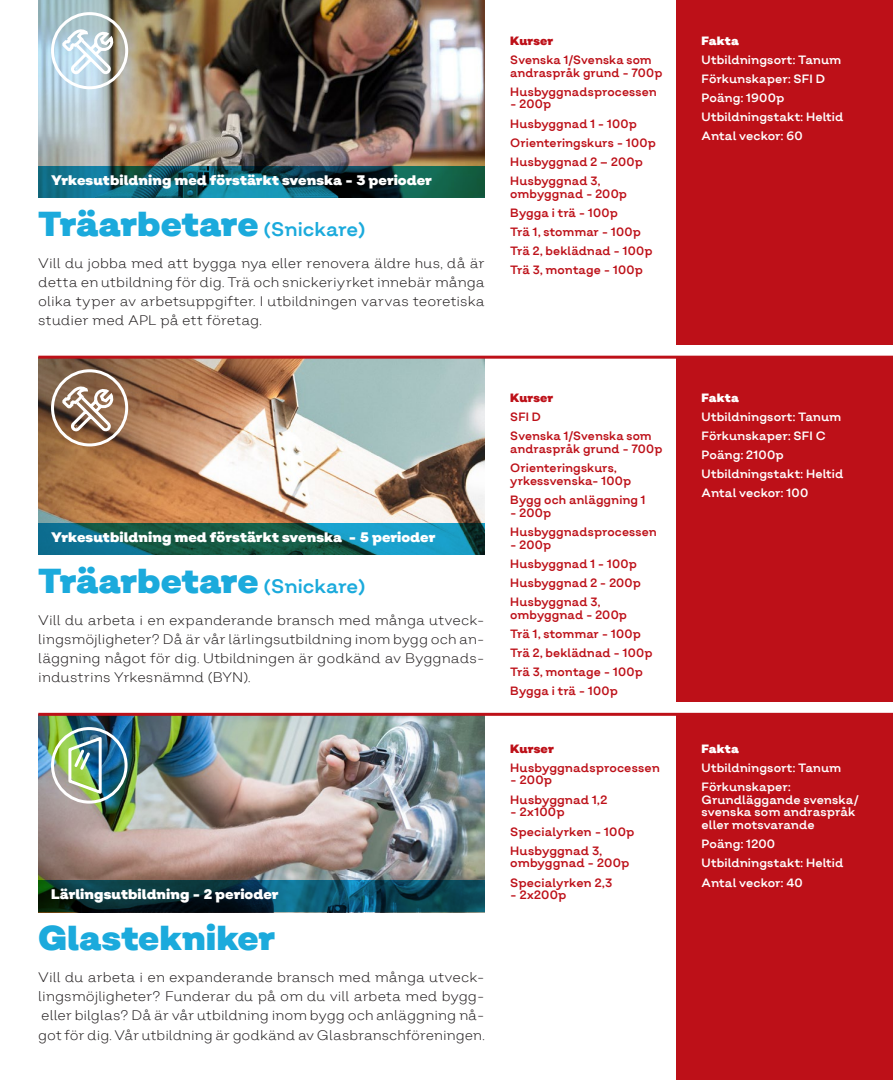
<style>
.page{position:relative;width:893px;height:1080px;background:#fff}
.page>*{position:absolute;margin:0;border:0;box-sizing:border-box;transform-origin:0 0}
.Rubrik_halvsidor{font:900 34.5px "Salvatore";color:#1baadc}
.Brödtext{font:300 13.8px/19.2px "Salvatore";color:#231f20;text-align:justify}
.Brödtext-2{font:900 13.8px "Salvatore";letter-spacing:.005em;color:#fff}
.minitext{font:12px/12.8px "Salvatore";letter-spacing:.005em;color:#bd1018}
.minitext-2{font:12px/12.8px "Salvatore";letter-spacing:.005em;color:#fff}
.minitext-3{font:900 12px "Salvatore";letter-spacing:.005em;color:#bd1018}
.minitext-4{font:900 12px "Salvatore";letter-spacing:.015em;color:#fff}
.s1{font-weight:400;font-size:19.5px}
</style>
<div class="page">
<img style="left:471px;top:716px;width:14px;height:164px">
<img style="left:38px;top:716px;width:433px;height:164px">
<div style="left:676px;top:714px;width:217px;height:366px;background:#bd1018"></div>
<svg style="left:38px;top:880px;width:447px;height:32px;background:#093d4b"></svg>
<div style="left:51px;top:727px;width:77px;height:77px;border:3px solid #fff;border-radius:50%"></div>
<svg style="left:67px;top:734px;width:37px;height:62px"></svg>
<img style="left:471px;top:359px;width:14px;height:164px">
<svg style="left:38px;top:359px;width:433px;height:164px"></svg>
<div style="left:676px;top:357px;width:217px;height:345px;background:#bd1018"></div>
<svg style="left:38px;top:523px;width:447px;height:32px;background:#146e75"></svg>
<div style="left:51px;top:369px;width:77px;height:77px;border:3px solid #fff;border-radius:50%"></div>
<svg style="left:59px;top:386px;width:59px;height:50px"></svg>
<hr style="left:38px;top:356px;width:855px;height:3px;background:#bd1018">
<img style="left:471px;top:0;width:14px;height:166px">
<img style="left:38px;top:0;width:433px;height:166px">
<div style="left:676px;top:0;width:217px;height:344px;background:#bd1018"></div>
<svg style="left:38px;top:166px;width:447px;height:32px;background:#0e5862"></svg>
<div style="left:51px;top:12px;width:77px;height:77px;border:3px solid #fff;border-radius:50%"></div>
<svg style="left:59px;top:29px;width:59px;height:50px"></svg>
<hr style="left:38px;top:713px;width:855px;height:3px;background:#bd1018">
<p class="Brödtext-2" style="left:51px;top:171px;width:382px">Yrkesutbildning med förstärkt svenska - 3 perioder</p>
<p class="Rubrik_halvsidor" style="left:38px;top:201px;width:329px">Träarbetare <span class="s1">(Snickare)</span></p>
<p class="Brödtext" style="left:38px;top:253px;width:448px">Vill du jobba med att bygga nya eller renovera äldre hus, då är detta en utbildning för dig. Trä och snickeriyrket innebär många olika typer av arbetsuppgifter. I utbildningen varvas teoretiska studier med APL på ett företag.</p>
<p class="Brödtext-2" style="left:51px;top:528px;width:386px">Yrkesutbildning med förstärkt svenska - 5 perioder</p>
<p class="Rubrik_halvsidor" style="left:38px;top:558px;width:329px">Träarbetare <span class="s1">(Snickare)</span></p>
<p class="Brödtext" style="left:38px;top:610px;width:448px">Vill du arbeta i en expanderande bransch med många utveck&shy;lingsmöjligheter? Då är vår lärlingsutbildning inom bygg och an&shy;läggning något för dig. Utbildningen är godkänd av Byggnads&shy;industrins Yrkesnämnd (BYN).</p>
<p class="minitext-3" style="left:510px;top:33px;width:44px">Kurser</p>
<p class="minitext" style="left:510px;top:53px;width:154px">Svenska 1/Svenska som andraspråk grund - 700p</p>
<p class="minitext" style="left:510px;top:85px;width:148px">Husbyggnadsprocessen</p>
<p class="minitext" style="left:510px;top:98px;width:43px">- 200p</p>
<p class="minitext" style="left:510px;top:117px;width:128px">Husbyggnad 1 - 100p</p>
<p class="minitext" style="left:510px;top:136px;width:147px">Orienteringskurs - 100p</p>
<p class="minitext" style="left:510px;top:155px;width:134px">Husbyggnad 2 – 200p</p>
<p class="minitext" style="left:510px;top:174px;width:118px">Husbyggnad 3, ombyggnad - 200p</p>
<p class="minitext" style="left:510px;top:206px;width:109px">Bygga i trä - 100p</p>
<p class="minitext" style="left:510px;top:225px;width:132px">Trä 1, stommar - 100p</p>
<p class="minitext" style="left:510px;top:244px;width:144px">Trä 2, beklädnad - 100p</p>
<p class="minitext" style="left:510px;top:264px;width:134px">Trä 3, montage - 100p</p>
<p class="minitext-3" style="left:510px;top:390px;width:44px">Kurser</p>
<p class="minitext" style="left:510px;top:410px;width:32px">SFI D</p>
<p class="minitext" style="left:510px;top:429px;width:154px">Svenska 1/Svenska som andraspråk grund - 700p</p>
<p class="minitext" style="left:510px;top:461px;width:123px">Orienteringskurs, yrkessvenska- 100p</p>
<p class="minitext" style="left:510px;top:493px;width:137px">Bygg och anläggning 1</p>
<p class="minitext" style="left:510px;top:506px;width:43px">- 200p</p>
<p class="minitext" style="left:510px;top:525px;width:148px">Husbyggnadsprocessen</p>
<p class="minitext" style="left:510px;top:538px;width:43px">- 200p</p>
<p class="minitext" style="left:510px;top:557px;width:128px">Husbyggnad 1 - 100p</p>
<p class="minitext" style="left:510px;top:576px;width:132px">Husbyggnad 2 - 200p</p>
<p class="minitext" style="left:510px;top:595px;width:118px">Husbyggnad 3, ombyggnad - 200p</p>
<p class="minitext" style="left:510px;top:627px;width:132px">Trä 1, stommar - 100p</p>
<p class="minitext" style="left:510px;top:646px;width:144px">Trä 2, beklädnad - 100p</p>
<p class="minitext" style="left:510px;top:665px;width:134px">Trä 3, montage - 100p</p>
<p class="minitext" style="left:510px;top:685px;width:109px">Bygga i trä - 100p</p>
<p class="minitext-3" style="left:510px;top:740px;width:45px">Kurser</p>
<p class="minitext" style="left:510px;top:761px;width:151px">Husbyggnadsprocessen</p>
<p class="minitext" style="left:510px;top:774px;width:43px">- 200p</p>
<p class="minitext" style="left:510px;top:793px;width:99px">Husbyggnad 1,2</p>
<p class="minitext" style="left:510px;top:806px;width:56px">- 2x100p</p>
<p class="minitext" style="left:510px;top:825px;width:126px">Specialyrken - 100p</p>
<p class="minitext" style="left:510px;top:844px;width:121px">Husbyggnad 3, ombyggnad - 200p</p>
<p class="minitext" style="left:510px;top:876px;width:103px">Specialyrken 2,3</p>
<p class="Brödtext-2" style="left:51px;top:885px;width:229px">Lärlingsutbildning - 2 perioder</p>
<p class="minitext" style="left:510px;top:889px;width:58px">- 2x200p</p>
<p class="Rubrik_halvsidor" style="left:38px;top:916px;width:239px">Glastekniker</p>
<p class="Brödtext" style="left:38px;top:968px;width:448px">Vill du arbeta i en expanderande bransch med många utveck&shy;lingsmöjligheter? Funderar du på om du vill arbeta med bygg&shy;eller bilglas? Då är vår utbildning inom bygg och anläggning nå&shy;got för dig. Vår utbildning är godkänd av Glasbranschföreningen.</p>
<p class="minitext-4" style="left:702px;top:33px;width:39px">Fakta</p>
<p class="minitext-2" style="left:702px;top:53px;width:141px">Utbildningsort: Tanum</p>
<p class="minitext-2" style="left:702px;top:72px;width:125px">Förkunskaper: SFI D</p>
<p class="minitext-2" style="left:702px;top:91px;width:84px">Poäng: 1900p</p>
<p class="minitext-2" style="left:702px;top:111px;width:143px">Utbildningstakt: Heltid</p>
<p class="minitext-2" style="left:702px;top:130px;width:103px">Antal veckor: 60</p>
<p class="minitext-4" style="left:702px;top:390px;width:39px">Fakta</p>
<p class="minitext-2" style="left:702px;top:410px;width:141px">Utbildningsort: Tanum</p>
<p class="minitext-2" style="left:702px;top:429px;width:126px">Förkunskaper: SFI C</p>
<p class="minitext-2" style="left:702px;top:449px;width:84px">Poäng: 2100p</p>
<p class="minitext-2" style="left:702px;top:468px;width:143px">Utbildningstakt: Heltid</p>
<p class="minitext-2" style="left:702px;top:487px;width:108px">Antal veckor: 100</p>
<p class="minitext-4" style="left:702px;top:740px;width:39px">Fakta</p>
<p class="minitext-2" style="left:702px;top:761px;width:141px">Utbildningsort: Tanum</p>
<p class="minitext-2" style="left:702px;top:780px;width:159px">Förkunskaper:<br>Grundläggande svenska/ svenska som andraspråk eller motsvarande</p>
<p class="minitext-2" style="left:702px;top:838px;width:75px">Poäng: 1200</p>
<p class="minitext-2" style="left:702px;top:857px;width:143px">Utbildningstakt: Heltid</p>
<p class="minitext-2" style="left:702px;top:876px;width:103px">Antal veckor: 40</p>
</div>
